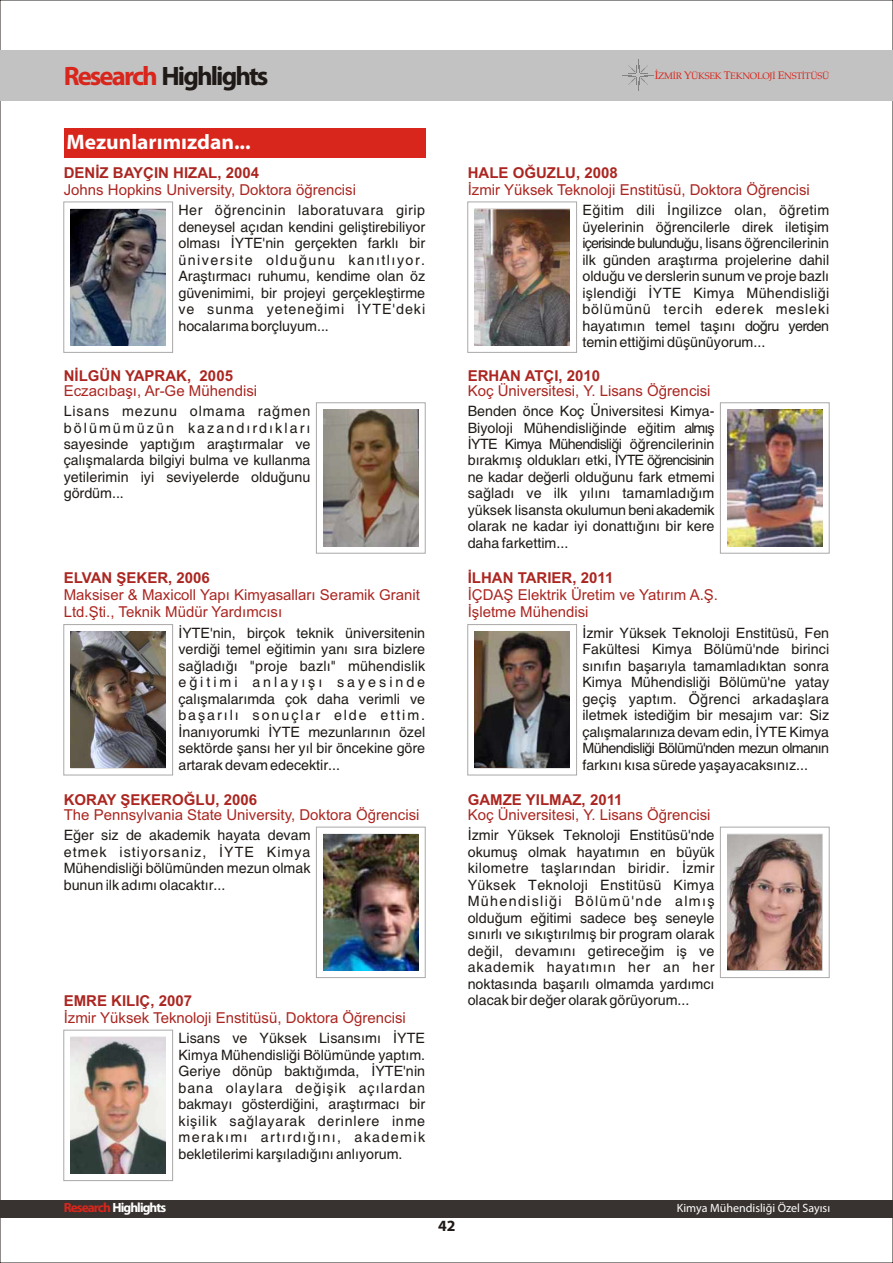
<style>
.page{position:relative;width:893px;height:1263px;background:#fff}
.page>*{position:absolute;margin:0;border:0;box-sizing:border-box;transform-origin:0 0}
.t1{font:700 26.7px "Myriad Pro";letter-spacing:-.07em;color:#1f1a17}
.t2{font:21px "Myriad Web,Bold";color:#fff}
.t3{font:700 15.6px "Myriad Pro";color:#1f1a17}
.t4{font:15px/16.8px "Arial";color:#ab2621}
.t5{font:700 15px "Arial";color:#ab2621}
.t6{font:14.25px/16.5px "Helvetica";color:#1f1a17;text-align:justify}
.t7{font:700 13.35px "Myriad Pro";letter-spacing:-.07em;color:#fff}
.t8{font:12px "Myriad Pro";color:#fff}
.t9{font:9.3px "Palatino";letter-spacing:-.025em;color:#d9261c}
.s1{color:#d9261c}
.s2{font-size:10.95px}
</style>
<div class="page">
<div style="left:0;top:1200px;width:893px;height:17px;background:#383330"></div>
<div style="left:0;top:50px;width:893px;height:50px;background:#c2c2c2"></div>
<svg style="left:623px;top:60px;width:30px;height:30px"></svg>
<svg style="left:63px;top:202px;width:110px;height:151px"></svg>
<svg style="left:467px;top:202px;width:110px;height:151px"></svg>
<svg style="left:63px;top:624px;width:110px;height:151px"></svg>
<svg style="left:467px;top:624px;width:110px;height:151px"></svg>
<svg style="left:63px;top:1030px;width:110px;height:151px"></svg>
<svg style="left:316px;top:402px;width:110px;height:151px"></svg>
<svg style="left:720px;top:402px;width:109px;height:151px"></svg>
<svg style="left:316px;top:827px;width:110px;height:151px"></svg>
<svg style="left:720px;top:827px;width:109px;height:151px"></svg>
<img style="left:71px;top:209px;width:94px;height:136px">
<img style="left:324px;top:410px;width:94px;height:136px">
<img style="left:71px;top:632px;width:94px;height:136px">
<div style="left:64px;top:128px;width:361px;height:30px;background:#d9261c"></div>
<img style="left:324px;top:834px;width:94px;height:136px">
<img style="left:71px;top:1037px;width:94px;height:136px">
<img style="left:475px;top:209px;width:94px;height:136px">
<img style="left:728px;top:410px;width:94px;height:136px">
<img style="left:475px;top:632px;width:94px;height:136px">
<img style="left:727px;top:834px;width:95px;height:136px">
<h1 class="t1" style="left:64px;top:65px;width:206px"><span class="s1">Research</span> Highlights</h1>
<h2 class="t2" style="left:66px;top:134px;width:186px">Mezunlarýmýzdan...</h2>
<p class="t5" style="left:64px;top:167px;width:197px">DENÝZ BAYÇIN HIZAL, 2004</p>
<p class="t4" style="left:64px;top:182px;width:294px">Johns Hopkins University, Doktora öðrencisi</p>
<p class="t9" style="left:655px;top:72px;width:176px"><span class="s2">Ý</span>ZMÝR <span class="s2">Y</span>ÜKSEK <span class="s2">T</span>EKNOLOJÝ <span class="s2">E</span>NSTÝTÜSÜ</p>
<p class="t5" style="left:468px;top:167px;width:152px">HALE OÐUZLU, 2008</p>
<p class="t4" style="left:468px;top:182px;width:344px">Ýzmir Yüksek Teknoloji Enstitüsü, Doktora Öðrencisi</p>
<p class="t6" style="left:178px;top:203px;width:248px">Her öðrencinin laboratuvara girip deneysel açýdan kendini geliþtirebiliyor olmasý ÝYTE'nin gerçekten farklý bir üniversite olduðunu kanýtlýyor.<br>Araþtýrmacý ruhumu, kendime olan öz güvenimimi, bir projeyi gerçekleþtirme ve sunma yeteneðimi ÝYTE'deki hocalarýma borçluyum...</p>
<p class="t6" style="left:582px;top:203px;width:248px">Eðitim dili Ýngilizce olan, öðretim üyelerinin öðrencilerle direk iletiþim içerisinde bulunduðu, lisans öðrencilerinin ilk günden araþtýrma projelerine dahil olduðu ve derslerin sunum ve proje bazlý iþlendiði ÝYTE Kimya Mühendisliði bölümünü tercih ederek mesleki hayatýmýn temel taþýný doðru yerden temin ettiðimi düþünüyorum...</p>
<p class="t5" style="left:64px;top:370px;width:171px">NÝLGÜN YAPRAK, 2005</p>
<p class="t4" style="left:64px;top:383px;width:195px">Eczacýbaþý, Ar-Ge Mühendisi</p>
<p class="t5" style="left:468px;top:370px;width:134px">ERHAN ATÇI, 2010</p>
<p class="t4" style="left:468px;top:383px;width:244px">Koç Üniversitesi, Y. Lisans Öðrencisi</p>
<p class="t6" style="left:64px;top:404px;width:248px">Lisans mezunu olmama raðmen bölümümüzün kazandýrdýklarý sayesinde yaptýðým araþtýrmalar ve çalýþmalarda bilgiyi bulma ve kullanma yetilerimin iyi seviyelerde olduðunu gördüm...</p>
<p class="t6" style="left:468px;top:404px;width:248px">Benden önce Koç Üniversitesi Kimya-Biyoloji Mühendisliðinde eðitim almýþ ÝYTE Kimya Mühendisliði öðrencilerinin býrakmýþ olduklarý etki, ÝYTE öðrencisinin ne kadar deðerli olduðunu fark etmemi saðladý ve ilk yýlýný tamamladýðým yüksek lisansta okulumun beni akademik olarak ne kadar iyi donattýðýný bir kere daha farkettim...</p>
<p class="t5" style="left:64px;top:572px;width:148px">ELVAN ÞEKER, 2006</p>
<p class="t4" style="left:64px;top:588px;width:358px">Maksiser &amp; Maxicoll Yapý Kimyasallarý Seramik Granit<br>Ltd.Þti., Teknik Müdür Yardýmcýsý</p>
<p class="t5" style="left:468px;top:572px;width:147px">ÝLHAN TARIER, 2011</p>
<p class="t4" style="left:468px;top:588px;width:252px">ÝÇDAÞ Elektrik Üretim ve Yatýrým A.Þ.<br>Ýþletme Mühendisi</p>
<p class="t6" style="left:178px;top:626px;width:248px">ÝYTE'nin, birçok teknik üniversitenin verdiði temel eðitimin yaný sýra bizlere saðladýðý "proje bazlý" mühendislik eðitimi anlayýþý sayesinde çalýþmalarýmda çok daha verimli ve baþarýlý sonuçlar elde ettim.<br>Ýnanýyorumki ÝYTE mezunlarýnýn özel sektörde þansý her yýl bir öncekine göre artarak devam edecektir...</p>
<p class="t6" style="left:582px;top:626px;width:248px">Ýzmir Yüksek Teknoloji Enstitüsü, Fen Fakültesi Kimya Bölümü'nde birinci sýnýfýn baþarýyla tamamladýktan sonra Kimya Mühendisliði Bölümü'ne yatay geçiþ yaptým. Öðrenci arkadaþlara iletmek istediðim bir mesajým var: Siz çalýþmalarýnýza devam edin, ÝYTE Kimya Mühendisliði Bölümü'nden mezun olmanýn farkýný kýsa sürede yaþayacaksýnýz...</p>
<p class="t5" style="left:64px;top:794px;width:195px">KORAY ÞEKEROÐLU, 2006</p>
<p class="t4" style="left:64px;top:808px;width:357px">The Pennsylvania State University, Doktora Öðrencisi</p>
<p class="t5" style="left:468px;top:794px;width:156px">GAMZE YILMAZ, 2011</p>
<p class="t4" style="left:468px;top:808px;width:244px">Koç Üniversitesi, Y. Lisans Öðrencisi</p>
<p class="t6" style="left:64px;top:828px;width:248px">Eðer siz de akademik hayata devam etmek istiyorsaniz, ÝYTE Kimya Mühendisliði bölümünden mezun olmak bunun ilk adýmý olacaktýr...</p>
<p class="t6" style="left:468px;top:828px;width:248px">Ýzmir Yüksek Teknoloji Enstitüsü'nde okumuþ olmak hayatýmýn en büyük kilometre taþlarýndan biridir. Ýzmir Yüksek Teknoloji Enstitüsü Kimya Mühendisliði Bölümü'nde almýþ olduðum eðitimi sadece beþ seneyle sýnýrlý ve sýkýþtýrýlmýþ bir program olarak deðil, devamýný getireceðim iþ ve akademik hayatýmýn her an her noktasýnda baþarýlý olmamda yardýmcý olacak bir deðer olarak görüyorum...</p>
<p class="t5" style="left:64px;top:995px;width:130px">EMRE KILIÇ, 2007</p>
<p class="t4" style="left:64px;top:1010px;width:344px">Ýzmir Yüksek Teknoloji Enstitüsü, Doktora Öðrencisi</p>
<p class="t6" style="left:178px;top:1031px;width:248px">Lisans ve Yüksek Lisansýmý ÝYTE Kimya Mühendisliði Bölümünde yaptým.<br>Geriye dönüp baktýðýmda, ÝYTE'nin bana olaylara deðiþik açýlardan bakmayý gösterdiðini, araþtýrmacý bir kiþilik saðlayarak derinlere inme merakýmý artýrdýðýný, akademik bekletilerimi karþýladýðýný anlýyorum.</p>
<p class="t7" style="left:64px;top:1202px;width:104px"><span class="s1">Research</span> Highlights</p>
<p class="t3" style="left:438px;top:1219px;width:19px">42</p>
<p class="t8" style="left:677px;top:1203px;width:155px">Kimya Mühendisliði Özel Sayýsý</p>
</div>
